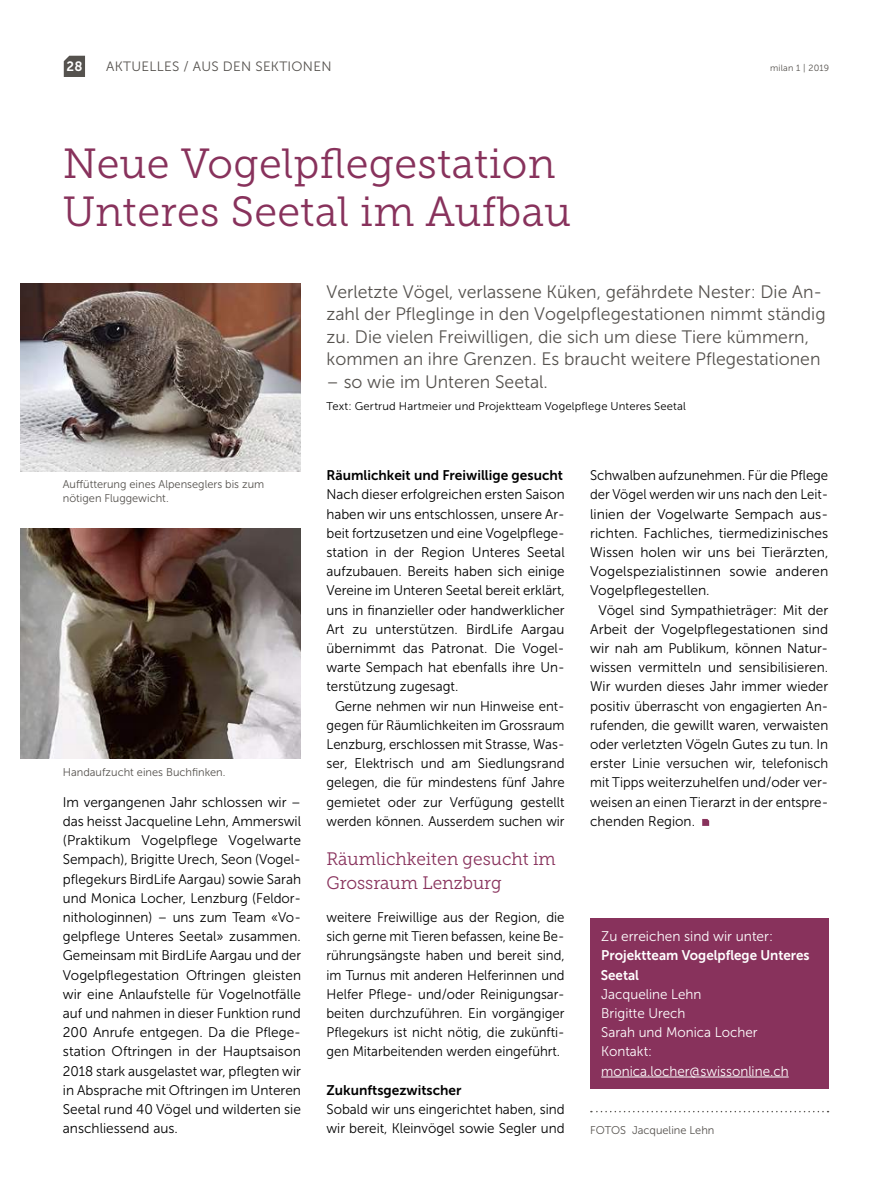
<style>
.page{position:relative;width:893px;height:1191px;background:#fff}
.page>*{position:absolute;margin:0;border:0;box-sizing:border-box;transform-origin:0 0}
.t1{font:42px/48px "Museo Slab 300";letter-spacing:.01em;color:#88325c}
.t2{font:18px/22.5px "Museo Sans 300";color:#55524e}
.t3{font:18px/24px "Museo Slab 300";color:#88325c;scale:.96 1}
.t4{font:13.95px/19.2px "Museo Sans 300";color:#000;text-align:justify}
.t5{font:13.95px/19.2px "Museo Sans 300";color:#000;text-align:justify;scale:.95 1}
.t6{font:13.95px/19.2px "Museo Sans 300";color:#000;text-align:justify;scale:.96 1}
.t7{font:13.95px/19.2px "Museo Sans 300";color:#000;text-align:justify;scale:.94 1}
.t8{font:13.95px/19.2px "Museo Sans 300";color:#fff;scale:.96 1}
.t9{font:13.95px "Museo Sans 700";color:#000}
.t10{font:13.95px/19.2px "Museo Sans 700";color:#fff;scale:.96 1}
.t11{font:13.95px "Museo Sans 300";color:#fff}
.t12{font:13.5px "Museo Sans 300";letter-spacing:.02em;color:#55524e}
.t13{font:13.5px "Museo Sans 700";color:#fff}
.t14{font:11.25px/13.5px "Museo Sans 300";color:#55524e}
.t15{font:11.25px "Museo Sans 300";letter-spacing:.015em;color:#000}
.t16{font:9px "Museo Sans 300";letter-spacing:.02em;color:#55524e}
</style>
<div class="page">
<svg style="left:64px;top:56px;width:21px;height:21px"></svg>
<svg style="left:591px;top:1110px;width:237px;height:2px"></svg>
<svg style="left:702px;top:819px;width:7px;height:7px"></svg>
<img style="left:20px;top:284px;width:281px;height:187px">
<img style="left:20px;top:528px;width:281px;height:231px">
<div style="left:590px;top:918px;width:238px;height:171px;background:#88325c"></div>
<hr style="left:601px;top:1076px;width:188px;height:1px;background:#fff">
<p class="t13" style="left:66px;top:59px;width:18px">28</p>
<p class="t12" style="left:106px;top:59px;width:227px">AKTUELLES / AUS DEN SEKTIONEN</p>
<h1 class="t1" style="left:63px;top:140px;width:510px">Neue Vogelpflegestation<br>Unteres Seetal im Aufbau</h1>
<p class="t16" style="left:770px;top:63px;width:61px">milan 1 | 2019</p>
<p class="t14" style="left:63px;top:478px;width:203px">Auffütterung eines Alpenseglers bis zum nötigen Fluggewicht.</p>
<p class="t14" style="left:63px;top:766px;width:164px">Handaufzucht eines Buchfinken.</p>
<p class="t4" style="left:63px;top:792px;width:240px">Im vergangenen Jahr schlossen wir – das heisst Jacqueline Lehn, Ammerswil (Praktikum Vogelpflege Vogelwarte Sempach), Brigitte Urech, Seon (Vogel&shy;pflegekurs BirdLife Aargau) sowie Sarah und Monica Locher, Lenzburg (Feldor&shy;nithologinnen) – uns zum Team «Vo&shy;gelpflege Unteres Seetal» zusammen.<br>Gemeinsam mit BirdLife Aargau und der Vogelpflegestation Oftringen gleisten wir eine Anlaufstelle für Vogelnotfälle auf und nahmen in dieser Funktion rund 200 Anrufe entgegen. Da die Pflege&shy;station Oftringen in der Hauptsaison 2018 stark ausgelastet war, pflegten wir in Absprache mit Oftringen im Unteren Seetal rund 40 Vögel und wilderten sie anschliessend aus.</p>
<p class="t2" style="left:326px;top:280px;width:501px">Verletzte Vögel, verlassene Küken, gefährdete Nester: Die An&shy;zahl der Pfleglinge in den Vogelpflegestationen nimmt ständig zu. Die vielen Freiwilligen, die sich um diese Tiere kümmern, kommen an ihre Grenzen. Es braucht weitere Pflegestationen</p>
<p class="t2" style="left:326px;top:370px;width:223px">– so wie im Unteren Seetal.</p>
<p class="t15" style="left:326px;top:400px;width:361px">Text: Gertrud Hartmeier und Projektteam Vogelpflege Unteres Seetal</p>
<p class="t9" style="left:326px;top:467px;width:238px">Räumlichkeit und Freiwillige gesucht</p>
<p class="t6" style="left:326px;top:485px;width:250px">Nach dieser erfolgreichen ersten Saison haben wir uns entschlossen, unsere Ar&shy;beit fortzusetzen und eine Vogelpflege&shy;station in der Region Unteres Seetal aufzubauen. Bereits haben sich einige Vereine im Unteren Seetal bereit erklärt, uns in finanzieller oder handwerklicher Art zu unterstützen. BirdLife Aargau übernimmt das Patronat. Die Vogel&shy;warte Sempach hat ebenfalls ihre Un&shy;terstützung zugesagt.</p>
<p class="t7" style="left:326px;top:696px;width:255px;text-indent:9px">Gerne nehmen wir nun Hinweise ent&shy;gegen für Räumlichkeiten im Grossraum Lenzburg, erschlossen mit Strasse, Was&shy;ser, Elektrisch und am Siedlungsrand gelegen, die für mindestens fünf Jahre gemietet oder zur Verfügung gestellt werden können. Ausserdem suchen wir</p>
<p class="t3" style="left:326px;top:846px;width:240px">Räumlichkeiten gesucht im<br>Grossraum Lenzburg</p>
<p class="t5" style="left:326px;top:907px;width:252px">weitere Freiwillige aus der Region, die sich gerne mit Tieren befassen, keine Be&shy;rührungsängste haben und bereit sind, im Turnus mit anderen Helferinnen und Helfer Pflege- und/oder Reinigungsar&shy;beiten durchzuführen. Ein vorgängiger Pflegekurs ist nicht nötig, die zukünfti&shy;gen Mitarbeitenden werden eingeführt.</p>
<p class="t9" style="left:326px;top:1082px;width:136px">Zukunftsgezwitscher</p>
<p class="t6" style="left:326px;top:1099px;width:250px">Sobald wir uns eingerichtet haben, sind wir bereit, Kleinvögel sowie Segler und</p>
<p class="t5" style="left:590px;top:466px;width:252px">Schwalben aufzunehmen. Für die Pflege der Vögel werden wir uns nach den Leit&shy;linien der Vogelwarte Sempach aus&shy;richten. Fachliches, tiermedizinisches Wissen holen wir uns bei Tierärzten, Vogelspezialistinnen sowie anderen Vogelpflegestellen.</p>
<p class="t4" style="left:590px;top:600px;width:240px;text-indent:9px">Vögel sind Sympathieträger: Mit der Arbeit der Vogelpflegestationen sind wir nah am Publikum, können Natur&shy;wissen vermitteln und sensibilisieren.<br>Wir wurden dieses Jahr immer wieder positiv überrascht von engagierten An&shy;rufenden, die gewillt waren, verwaisten oder verletzten Vögeln Gutes zu tun. In erster Linie versuchen wir, telefonisch mit Tipps weiterzuhelfen und/oder ver&shy;weisen an einen Tierarzt in der entspre&shy;chenden Region.</p>
<p class="t11" style="left:601px;top:928px;width:173px">Zu erreichen sind wir unter:</p>
<p class="t10" style="left:601px;top:946px;width:219px">Projektteam Vogelpflege Unteres<br>Seetal</p>
<p class="t8" style="left:601px;top:984px;width:197px">Jacqueline Lehn<br>Brigitte Urech<br>Sarah und Monica Locher<br>Kontakt: monica.locher@swissonline.ch</p>
<p class="t14" style="left:590px;top:1123px;width:126px">FOTOS Jacqueline Lehn</p>
</div>
